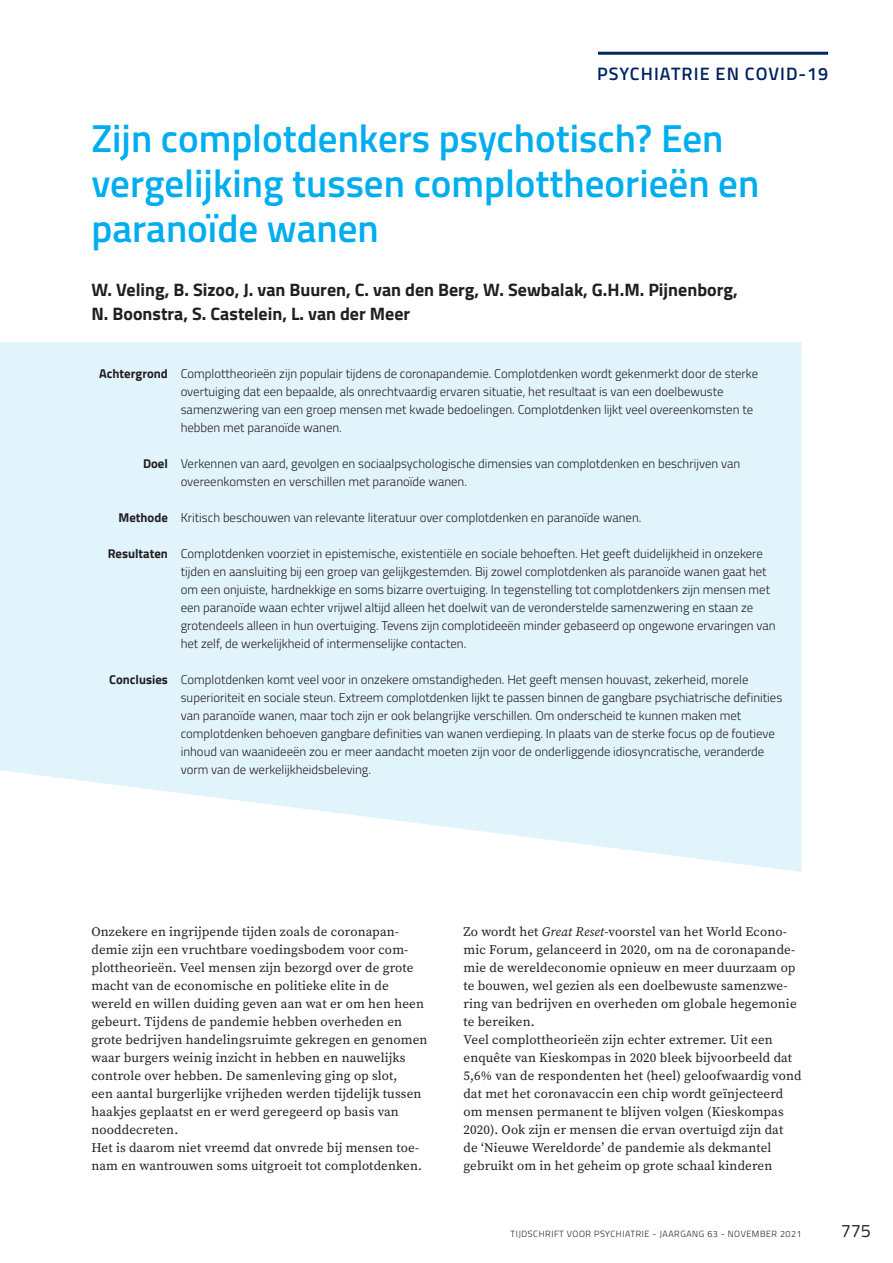
<style>
.page{position:relative;width:893px;height:1263px;background:#fff}
.page>*{position:absolute;margin:0;border:0;box-sizing:border-box;transform-origin:0 0}
.tvp_title_nld{font:600 39px/45px "Titillium Web";color:#00aeef}
.tvp_authors_nld{font:700 18px/24px "Titillium Web";color:#231f20}
.tvp_title_nld-2{font:600 18px "Titillium Web";letter-spacing:.06em;color:#002361}
.t1{font:18px "Titillium Web";color:#231f20}
.standaard{font:13.2px/18px "Source Serif Variable";letter-spacing:.01em;color:#231f20}
.tvp_summary_nld{font:300 12.75px/18px "Titillium Web";color:#231f20}
.t2{font:300 9px "Titillium Web";letter-spacing:.06em;color:#231f20}
.s1{font-weight:700}
.s2{font-style:italic}
</style>
<div class="page">
<svg style="left:0;top:342px;width:801px;height:530px;background:#e3f5fc"></svg>
<hr style="left:598px;top:52px;width:230px;height:3px;background:#002361">
<p class="tvp_title_nld-2" style="left:597px;top:60px;width:233px">PSYCHIATRIE EN COVID-19</p>
<p class="tvp_title_nld" style="left:91px;top:114px;width:669px">Zijn complotdenkers psychotisch? Een vergelijking tussen complottheorieën en paranoïde wanen</p>
<p class="tvp_authors_nld" style="left:91px;top:277px;width:648px">W. Veling, B. Sizoo, J. van Buuren, C. van den Berg, W. Sewbalak, G.H.M. Pijnenborg,<br>N. Boonstra, S. Castelein, L. van der Meer</p>
<p class="tvp_summary_nld" style="left:181px;top:364px;width:579px;text-indent:-81px"><span class="s1">Achtergrond</span> Complottheorieën zijn populair tijdens de coronapandemie. Complotdenken wordt gekenmerkt door de sterke overtuiging dat een bepaalde, als onrechtvaardig ervaren situatie, het resultaat is van een doelbewuste samenzwering van een groep mensen met kwade bedoelingen. Complotdenken lijkt veel overeenkomsten te hebben met paranoïde wanen.</p>
<p class="tvp_summary_nld" style="left:181px;top:454px;width:561px;text-indent:-38px"><span class="s1">Doel</span> Verkennen van aard, gevolgen en sociaalpsychologische dimensies van complotdenken en beschrijven van overeenkomsten en verschillen met paranoïde wanen.</p>
<p class="tvp_summary_nld" style="left:119px;top:508px;width:524px"><span class="s1">Methode</span> Kritisch beschouwen van relevante literatuur over complotdenken en paranoïde wanen.</p>
<p class="tvp_summary_nld" style="left:181px;top:544px;width:596px;text-indent:-73px"><span class="s1">Resultaten</span> Complotdenken voorziet in epistemische, existentiële en sociale behoeften. Het geeft duidelijkheid in onzekere tijden en aansluiting bij een groep van gelijkgestemden. Bij zowel complotdenken als paranoïde wanen gaat het om een onjuiste, hardnekkige en soms bizarre overtuiging. In tegenstelling tot complotdenkers zijn mensen met een paranoïde waan echter vrijwel altijd alleen het doelwit van de veronderstelde samenzwering en staan ze grotendeels alleen in hun overtuiging. Tevens zijn complotideeën minder gebaseerd op ongewone ervaringen van het zelf, de werkelijkheid of intermenselijke contacten.</p>
<p class="tvp_summary_nld" style="left:181px;top:670px;width:603px;text-indent:-71px"><span class="s1">Conclusies</span> Complotdenken komt veel voor in onzekere omstandigheden. Het geeft mensen houvast, zekerheid, morele superioriteit en sociale steun. Extreem complotdenken lijkt te passen binnen de gangbare psychiatrische definities van paranoïde wanen, maar toch zijn er ook belangrijke verschillen. Om onderscheid te kunnen maken met complotdenken behoeven gangbare definities van wanen verdieping. In plaats van de sterke focus op de foutieve inhoud van waanideeën zou er meer aandacht moeten zijn voor de onderliggende idiosyncratische, veranderde vorm van de werkelijkheidsbeleving.</p>
<p class="standaard" style="left:91px;top:923px;width:338px">Onzekere en ingrijpende tijden zoals de coronapan&shy;demie zijn een vruchtbare voedingsbodem voor com&shy;plottheorieën. Veel mensen zijn bezorgd over de grote macht van de economische en politieke elite in de wereld en willen duiding geven aan wat er om hen heen gebeurt. Tijdens de pandemie hebben overheden en grote bedrijven handelingsruimte gekregen en genomen waar burgers weinig inzicht in hebben en nauwelijks controle over hebben. De samenleving ging op slot,<br>een aantal burgerlijke vrijheden werden tijdelijk tussen haakjes geplaatst en er werd geregeerd op basis van nooddecreten.</p>
<p class="standaard" style="left:91px;top:1139px;width:332px">Het is daarom niet vreemd dat onvrede bij mensen toe&shy;nam en wantrouwen soms uitgroeit tot complotdenken.</p>
<p class="standaard" style="left:463px;top:923px;width:335px">Zo wordt het <span class="s2">Great Reset</span>-voorstel van het World Econo&shy;mic Forum, gelanceerd in 2020, om na de coronapande&shy;mie de wereldeconomie opnieuw en meer duurzaam op te bouwen, wel gezien als een doelbewuste samenzwe&shy;ring van bedrijven en overheden om globale hegemonie te bereiken.</p>
<p class="standaard" style="left:463px;top:1031px;width:340px">Veel complottheorieën zijn echter extremer. Uit een enquête van Kieskompas in 2020 bleek bijvoorbeeld dat 5,6% van de respondenten het (heel) geloofwaardig vond dat met het coronavaccin een chip wordt geïnjecteerd om mensen permanent te blijven volgen (Kieskompas 2020). Ook zijn er mensen die ervan overtuigd zijn dat<br>de ‘Nieuwe Wereldorde’ de pandemie als dekmantel gebruikt om in het geheim op grote schaal kinderen</p>
<p class="t2" style="left:510px;top:1228px;width:293px">TIJDSCHRIFT VOOR PSYCHIATRIE - JAARGANG 63 - NOVEMBER 2021</p>
<h2 class="t1" style="left:841px;top:1218px;width:32px">775</h2>
</div>
